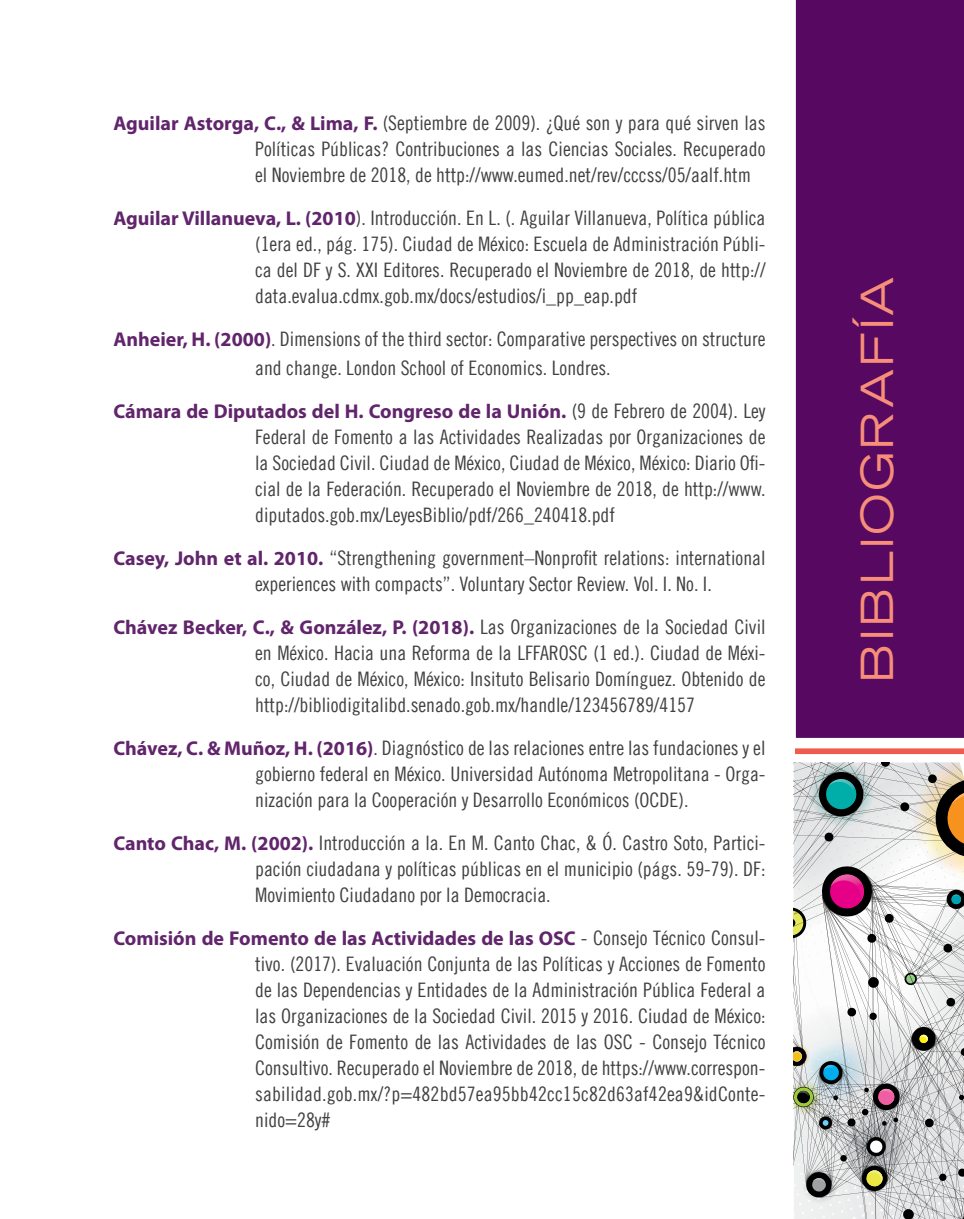
<style>
.page{position:relative;width:964px;height:1219px;background:#fff}
.page>*{position:absolute;margin:0;border:0;box-sizing:border-box;transform-origin:0 0}
.t1{font:expanded 44px "Trade Gothic LT";letter-spacing:.05em;color:#f68e79}
.t2{font:20px/26px "Trade Gothic LT Cond Eighteen";color:#414042;text-align:justify}
.t3{font:700 20px "Myriad Pro";color:#61256c}
.s1{font-family:"Myriad Pro";font-weight:700;color:#61256c}
.s2{font-family:"Trade Gothic LT Cond Eighteen";font-weight:400;color:#414042}
</style>
<div class="page">
<svg style="left:794px;top:763px;width:170px;height:456px"></svg>
<div style="left:795px;top:748px;width:169px;height:6px;background:#f15b4e"></div>
<div style="left:795px;top:0;width:169px;height:738px;background:#570861"></div>
<p class="t2" style="left:255px;top:110px;width:512px;text-indent:-142px"><span class="s1">Aguilar Astorga, C., &amp; Lima, F.</span> (Septiembre de 2009). ¿Qué son y para qué sirven las Políticas Públicas? Contribuciones a las Ciencias Sociales. Recuperado el Noviembre de 2018, de http://www.eumed.net/rev/cccss/05/aalf.htm</p>
<p class="t2" style="left:255px;top:205px;width:512px;text-indent:-142px"><span class="s1">Aguilar Villanueva, L. (2010</span>). Introducción. En L. (. Aguilar Villanueva, Política pública (1era ed., pág. 175). Ciudad de México: Escuela de Administración Públi&shy;ca del DF y S. XXI Editores. Recuperado el Noviembre de 2018, de http:// data.evalua.cdmx.gob.mx/docs/estudios/i_pp_eap.pdf</p>
<p class="t2" style="left:255px;top:325px;width:512px;line-height:28.8px;text-indent:-142px"><span class="s1">Anheier, H. (2000)</span>. Dimensions of the third sector: Comparative perspectives on structure and change. London School of Economics. Londres.</p>
<p class="t3" style="left:113px;top:398px;width:654px">Cámara de Diputados del H. Congreso de la Unión. <span class="s2">(9 de Febrero de 2004). Ley</span></p>
<p class="t2" style="left:255px;top:424px;width:512px">Federal de Fomento a las Actividades Realizadas por Organizaciones de la Sociedad Civil. Ciudad de México, Ciudad de México, México: Diario Ofi&shy;cial de la Federación. Recuperado el Noviembre de 2018, de http://www. diputados.gob.mx/LeyesBiblio/pdf/266_240418.pdf</p>
<p class="t2" style="left:255px;top:545px;width:512px;text-indent:-142px"><span class="s1">Casey, John et al. 2010.</span> “Strengthening government–Nonprofit relations: international experiences with compacts”. Voluntary Sector Review. Vol. I. No. I.</p>
<p class="t3" style="left:113px;top:614px;width:654px">Chávez Becker, C., &amp; González, P. (2018). <span class="s2">Las Organizaciones de la Sociedad Civil</span></p>
<p class="t2" style="left:255px;top:640px;width:512px">en México. Hacia una Reforma de la LFFAROSC (1 ed.). Ciudad de Méxi&shy;co, Ciudad de México, México: Insituto Belisario Domínguez. Obtenido de http://bibliodigitalibd.senado.gob.mx/handle/123456789/4157</p>
<p class="t2" style="left:255px;top:735px;width:512px;text-indent:-142px"><span class="s1">Chávez, C. &amp; Muñoz, H. (2016)</span>. Diagnóstico de las relaciones entre las fundaciones y el gobierno federal en México. Universidad Autónoma Metropolitana - Orga&shy;nización para la Cooperación y Desarrollo Económicos (OCDE).</p>
<p class="t2" style="left:255px;top:830px;width:512px;text-indent:-142px"><span class="s1">Canto Chac, M. (2002).</span> Introducción a la. En M. Canto Chac, &amp; Ó. Castro Soto, Partici&shy;pación ciudadana y políticas públicas en el municipio (págs. 59-79). DF:<br>Movimiento Ciudadano por la Democracia.</p>
<p class="t3" style="left:113px;top:925px;width:653px">Comisión de Fomento de las Actividades de las OSC <span class="s2">- Consejo Técnico Consul-</span></p>
<p class="t2" style="left:255px;top:951px;width:512px">tivo. (2017). Evaluación Conjunta de las Políticas y Acciones de Fomento de las Dependencias y Entidades de la Administración Pública Federal a las Organizaciones de la Sociedad Civil. 2015 y 2016. Ciudad de México:<br>Comisión de Fomento de las Actividades de las OSC - Consejo Técnico Consultivo. Recuperado el Noviembre de 2018, de https://www.correspon&shy;sabilidad.gob.mx/?p=482bd57ea95bb42cc15c82d63af42ea9&amp;idConte&shy;nido=28y#</p>
<h1 class="t1" style="left:848px;top:683px;width:407px;rotate:-90deg">BIBLIOGRAFÍA</h1>
</div>
